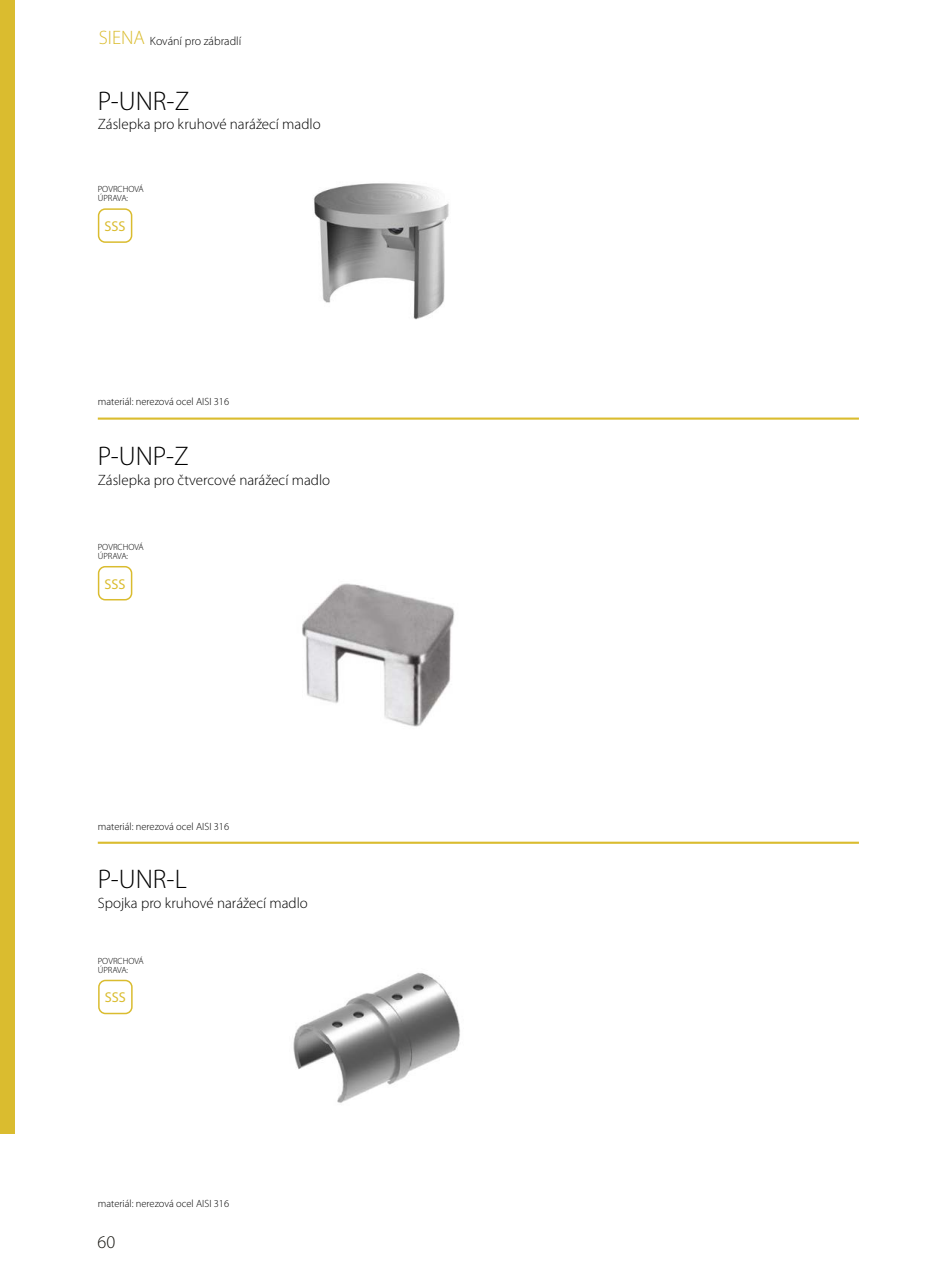
<style>
.page{position:relative;width:944px;height:1263px;background:#fff}
.page>*{position:absolute;margin:0;border:0;box-sizing:border-box;transform-origin:0 0}
.t1{font:300 27px "Myriad Pro";color:#000}
.t2{font:300 18px "Myriad Pro";color:#12110c}
.t3{font:300 15px "Myriad Pro";color:#000}
.t4{font:14.25px "Myriad Pro";color:#dabc2f}
.t5{font:300 12px "Myriad Pro";color:#000}
.t6{font:300 10.5px "Myriad Pro";color:#000}
.t7{font:300 9px/9px "Myriad Pro";color:#000}
.s1{font-size:19.5px;color:#dabc2f}
</style>
<div class="page">
<div style="left:0;top:0;width:15px;height:1134px;background:#dabc2f"></div>
<img style="left:313px;top:183px;width:136px;height:137px">
<img style="left:302px;top:583px;width:153px;height:144px">
<hr style="left:98px;top:417px;width:761px;height:3px;background:#dabc2f">
<hr style="left:98px;top:842px;width:761px;height:2px;background:#dabc2f">
<img style="left:293px;top:972px;width:167px;height:131px">
<div style="left:98px;top:980px;width:35px;height:34px;border:2px solid #dabc2f;border-radius:7px"></div>
<div style="left:98px;top:566px;width:34px;height:34px;border:2px solid #dabc2f;border-radius:7px"></div>
<div style="left:98px;top:208px;width:34px;height:35px;border:2px solid #dabc2f;border-radius:7px"></div>
<p class="t5" style="left:99px;top:34px;width:144px"><span class="s1">SIENA</span> Kování pro zábradlí</p>
<h1 class="t1" style="left:98px;top:86px;width:93px">P-UNR-Z</h1>
<p class="t3" style="left:98px;top:116px;width:224px">Záslepka pro kruhové narážecí madlo</p>
<p class="t7" style="left:98px;top:185px;width:48px">POVRCHOVÁ<br>ÚPRAVA:</p>
<p class="t4" style="left:105px;top:217px;width:23px">SSS</p>
<p class="t6" style="left:98px;top:395px;width:133px">materiál: nerezová ocel AISI 316</p>
<h1 class="t1" style="left:98px;top:441px;width:92px">P-UNP-Z</h1>
<p class="t3" style="left:98px;top:472px;width:234px">Záslepka pro čtvercové narážecí madlo</p>
<p class="t7" style="left:98px;top:542px;width:48px">POVRCHOVÁ<br>ÚPRAVA:</p>
<p class="t4" style="left:105px;top:575px;width:23px">SSS</p>
<p class="t6" style="left:98px;top:821px;width:133px">materiál: nerezová ocel AISI 316</p>
<h1 class="t1" style="left:98px;top:864px;width:90px">P-UNR-L</h1>
<p class="t3" style="left:98px;top:894px;width:212px">Spojka pro kruhové narážecí madlo</p>
<p class="t7" style="left:98px;top:956px;width:48px">POVRCHOVÁ<br>ÚPRAVA:</p>
<p class="t4" style="left:105px;top:989px;width:23px">SSS</p>
<p class="t6" style="left:98px;top:1198px;width:133px">materiál: nerezová ocel AISI 316</p>
<p class="t2" style="left:98px;top:1232px;width:19px">60</p>
</div>
